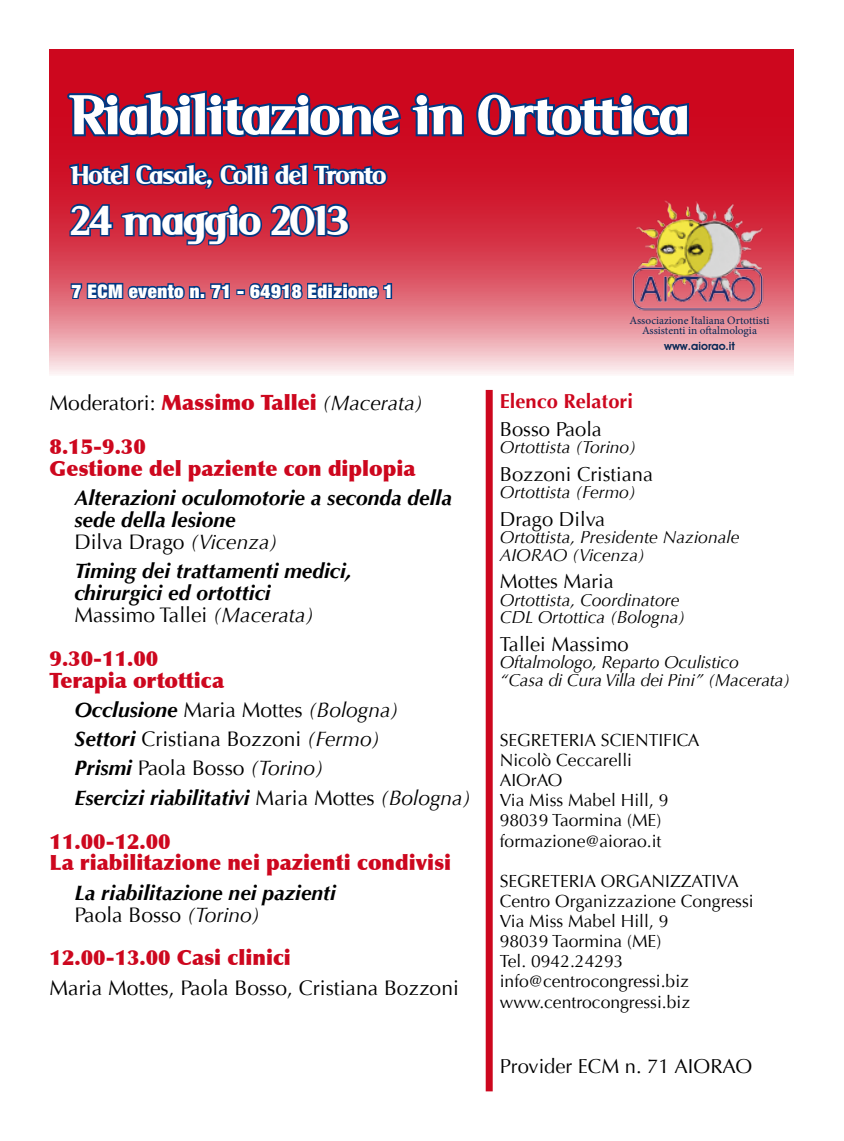
<style>
.page{position:relative;width:844px;height:1141px;background:#fff}
.page>*{position:absolute;margin:0;border:0;box-sizing:border-box;transform-origin:0 0}
.t1{font:900 61.25px "Serif";letter-spacing:.03em;color:#fff}
.t2{font:900 45.5px "Serif";letter-spacing:.025em;color:#fff}
.t3{font:900 28.35px "Serif";letter-spacing:.025em;color:#fff}
.t4{font:italic 700 21px/21.9px "Optima";color:#000}
.t5{font:21px/29.4px "Optima";color:#000}
.t6{font:900 21px/21.9px "Optima";color:#cd071e}
.t7{font:20.12px "Optima";color:#000}
.t8{font:700 20.12px/27.5px "Optima";color:#cd071e}
.t9{font:900 expanded 18.9px "Helvetica Neue";letter-spacing:.03em;color:#fff}
.t10{font:17.5px/20.1px "Optima";color:#000}
.t11{font:italic 17.5px/17.5px "Optima";color:#000}
.t12{font:11.38px/10.5px "Minion Pro";color:#092855;text-align:center}
.t13{font:600 11.38px "Avant Garde IT Cby BT";color:#092855}
.s1{font-weight:400;color:#000}
.s2{font-weight:400;font-style:italic;color:#000}
.s3{font-weight:900;font-style:normal;color:#cd071e}
.s4{font-weight:400;font-style:normal}
.s5{font-weight:400}
.s6{font-weight:700;font-style:italic}
.s7{font-style:italic}
.s8{font-weight:900;color:#cd071e}
</style>
<div class="page">
<svg style="left:50px;top:50px;width:744px;height:324px;background:#da4d5d"></svg>
<svg style="left:65px;top:72px;width:401px;height:68px;background:#8a173e"></svg>
<svg style="left:474px;top:90px;width:217px;height:49px;background:#731c49"></svg>
<svg style="left:68px;top:161px;width:321px;height:29px;background:#6a2453"></svg>
<svg style="left:68px;top:202px;width:283px;height:45px;background:#862e55"></svg>
<svg style="left:69px;top:256px;width:132px;height:83px;background:#c3687d"></svg>
<div style="left:199px;top:292px;width:6px;height:7px;border:3px solid #003882"></div>
<svg style="left:209px;top:282px;width:22px;height:18px"></svg>
<div style="left:236px;top:289px;width:9px;height:6px;border:3px solid #003882"></div>
<svg style="left:248px;top:277px;width:145px;height:27px;background:#7f4f77"></svg>
<div style="left:485px;top:390px;width:7px;height:701px;background:#cd071e"></div>
<img style="left:629px;top:193px;width:136px;height:122px">
<p class="t1" style="left:71px;top:81px;width:616px">Riabilitazione in Ortottica</p>
<p class="t3" style="left:71px;top:159px;width:315px">Hotel Casale, Colli del Tronto</p>
<p class="t2" style="left:71px;top:195px;width:277px">24 maggio 2013</p>
<p class="t9" style="left:71px;top:279px;width:323px">7 ECM evento n. 71 - 64918 Edizione 1</p>
<p class="t6" style="left:50px;top:381px;width:375px;line-height:43.8px"><span class="s1">Moderatori:</span> Massimo Tallei <span class="s2">(Macerata)<br></span>8.15-9.30</p>
<p class="t4" style="left:74px;top:454px;width:379px;line-height:29.4px;text-indent:-25px"><span class="s3">Gestione del paziente con diplopia<br></span>Alterazioni oculomotorie a seconda della</p>
<p class="t4" style="left:74px;top:509px;width:205px">sede della lesione<br><span class="s4">Dilva Drago</span> <span class="s5">(Vicenza)</span></p>
<p class="t4" style="left:74px;top:560px;width:279px">Timing dei trattamenti medici, chirurgici ed ortottici<br><span class="s4">Massimo Tallei</span> <span class="s5">(Macerata)</span></p>
<p class="t6" style="left:50px;top:647px;width:176px">9.30-11.00<br>Terapia ortottica</p>
<p class="t5" style="left:74px;top:695px;width:398px"><span class="s6">Occlusione</span> Maria Mottes <span class="s7">(Bologna)<br></span><span class="s6">Settori</span> Cristiana Bozzoni <span class="s7">(Fermo)<br></span><span class="s6">Prismi</span> Paola Bosso <span class="s7">(Torino)<br></span><span class="s6">Esercizi riabilitativi</span> Maria Mottes <span class="s7">(Bologna)</span></p>
<p class="t6" style="left:50px;top:830px;width:403px">11.00-12.00<br>La riabilitazione nei pazienti condivisi</p>
<p class="t4" style="left:74px;top:882px;width:263px">La riabilitazione nei pazienti<br><span class="s4">Paola Bosso</span> <span class="s5">(Torino)</span></p>
<p class="t5" style="left:50px;top:944px;width:410px"><span class="s8">12.00-13.00 Casi clinici<br></span>Maria Mottes, Paola Bosso, Cristiana Bozzoni</p>
<p class="t12" style="left:629px;top:315px;width:141px">Associazione Italiana Ortottisti<br>Assistenti in oftalmologia</p>
<p class="t13" style="left:664px;top:339px;width:72px">www.aiorao.it</p>
<p class="t8" style="left:499px;top:388px;width:135px">Elenco Relatori<br><span class="s1">Bosso Paola</span></p>
<p class="t11" style="left:499px;top:439px;width:138px">Ortottista (Torino)</p>
<p class="t7" style="left:499px;top:462px;width:155px">Bozzoni Cristiana</p>
<p class="t11" style="left:499px;top:484px;width:137px">Ortottista (Fermo)</p>
<p class="t7" style="left:499px;top:507px;width:107px">Drago Dilva</p>
<p class="t11" style="left:499px;top:529px;width:241px">Ortottista, Presidente Nazionale<br>AIORAO (Vicenza)</p>
<p class="t7" style="left:499px;top:570px;width:116px">Mottes Maria</p>
<p class="t11" style="left:499px;top:591px;width:187px">Ortottista, Coordinatore<br>CDL Ortottica (Bologna)</p>
<p class="t7" style="left:499px;top:632px;width:130px">Tallei Massimo</p>
<p class="t11" style="left:499px;top:654px;width:292px">Oftalmologo, Reparto Oculistico<br>“Casa di Cura Villa dei Pini” (Macerata)</p>
<p class="t10" style="left:499px;top:730px;width:201px">SEGRETERIA SCIENTIFICA<br>Nicolò Ceccarelli<br>AIOrAO<br>Via Miss Mabel Hill, 9<br>98039 Taormina (ME) formazione@aiorao.it</p>
<p class="t10" style="left:499px;top:871px;width:255px">SEGRETERIA ORGANIZZATIVA<br>Centro Organizzazione Congressi<br>Via Miss Mabel Hill, 9<br>98039 Taormina (ME)<br>Tel. 0942.24293 info@centrocongressi.biz www.centrocongressi.biz</p>
<p class="t7" style="left:499px;top:1055px;width:254px">Provider ECM n. 71 AIORAO</p>
</div>
